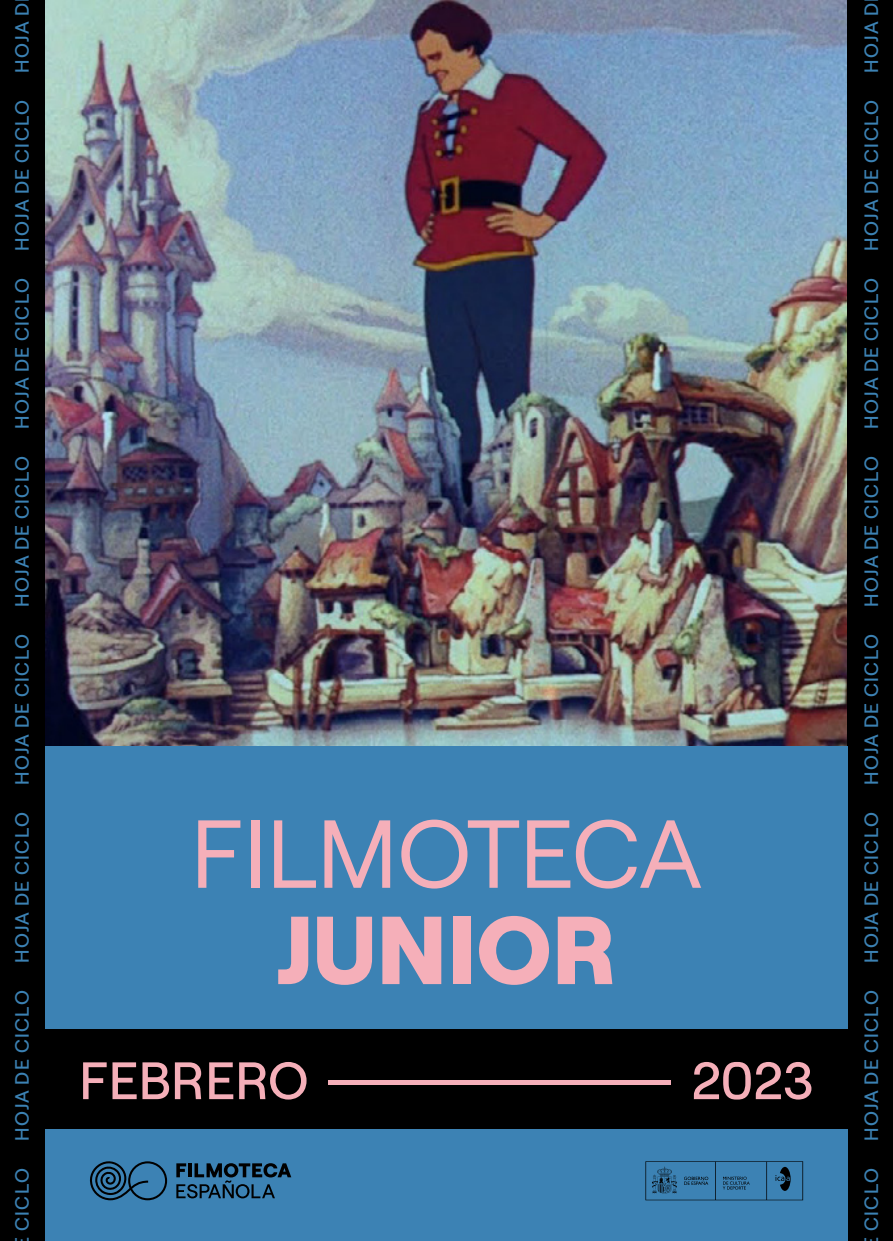
<style>
.page{position:relative;width:893px;height:1241px;background:#fff}
.page>*{position:absolute;margin:0;border:0;box-sizing:border-box;transform-origin:0 0}
.t1{font:96.25px "Roobert";color:#f5afb9}
.t2{font:800 96.25px "Roobert";color:#f5afb9}
.t3{font:500 52.5px "Roobert";color:#f5afb9}
.t4{font:500 19.25px "Roobert";letter-spacing:.08em;color:#3c82b4}
</style>
<div class="page">
<img style="left:45px;top:0;width:803px;height:746px">
<div style="left:848px;top:0;width:45px;height:1240px;background:#000"></div>
<div style="left:45px;top:746px;width:803px;height:350px;background:#3c82b4"></div>
<div style="left:45px;top:1114px;width:803px;height:126px;background:#3c82b4"></div>
<svg style="left:176px;top:1163px;width:115px;height:35px"></svg>
<svg style="left:90px;top:1161px;width:77px;height:38px"></svg>
<svg style="left:645px;top:1161px;width:158px;height:38px"></svg>
<div style="left:0;top:0;width:45px;height:1240px;background:#000"></div>
<div style="left:45px;top:1029px;width:803px;height:99px;background:#000"></div>
<p class="t4" style="left:8px;top:73px;width:71px;rotate:-90deg">HOJA D</p>
<p class="t4" style="left:8px;top:250px;width:152px;rotate:-90deg">HOJA DE CICLO</p>
<p class="t4" style="left:8px;top:428px;width:152px;rotate:-90deg">HOJA DE CICLO</p>
<p class="t4" style="left:8px;top:606px;width:152px;rotate:-90deg">HOJA DE CICLO</p>
<p class="t4" style="left:8px;top:784px;width:152px;rotate:-90deg">HOJA DE CICLO</p>
<p class="t4" style="left:8px;top:962px;width:152px;rotate:-90deg">HOJA DE CICLO</p>
<p class="t4" style="left:8px;top:1140px;width:152px;rotate:-90deg">HOJA DE CICLO</p>
<p class="t4" style="left:8px;top:1231px;width:65px;rotate:-90deg">CICLO</p>
<h1 class="t1" style="left:191px;top:781px;width:512px">FILMOTECA</h1>
<h1 class="t2" style="left:276px;top:874px;width:343px">JUNIOR</h1>
<h2 class="t3" style="left:79px;top:1040px;width:736px">FEBRERO -------------------- 2023</h2>
<p class="t4" style="left:857px;top:73px;width:71px;rotate:-90deg">HOJA D</p>
<p class="t4" style="left:857px;top:250px;width:152px;rotate:-90deg">HOJA DE CICLO</p>
<p class="t4" style="left:857px;top:428px;width:152px;rotate:-90deg">HOJA DE CICLO</p>
<p class="t4" style="left:857px;top:606px;width:152px;rotate:-90deg">HOJA DE CICLO</p>
<p class="t4" style="left:857px;top:784px;width:152px;rotate:-90deg">HOJA DE CICLO</p>
<p class="t4" style="left:857px;top:962px;width:152px;rotate:-90deg">HOJA DE CICLO</p>
<p class="t4" style="left:857px;top:1140px;width:152px;rotate:-90deg">HOJA DE CICLO</p>
<p class="t4" style="left:857px;top:1231px;width:65px;rotate:-90deg">CICLO</p>
</div>
